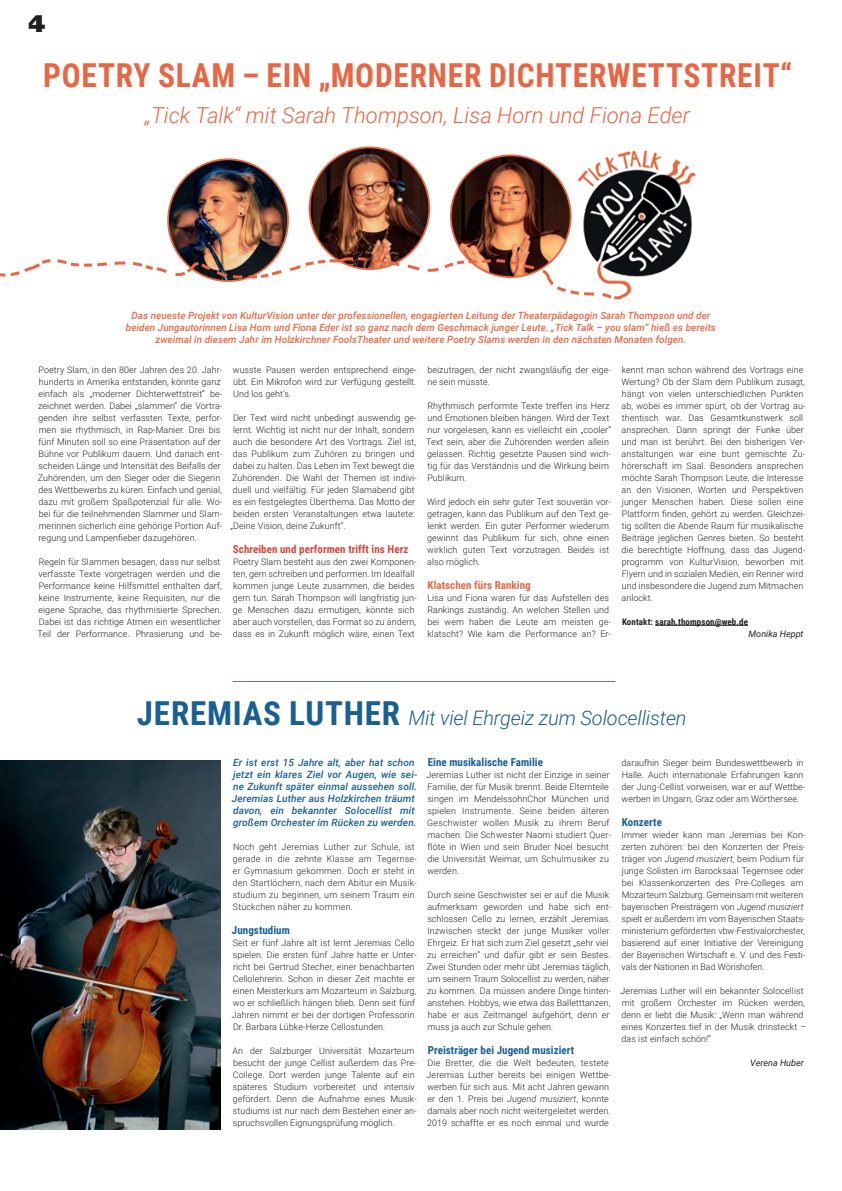
<style>
.page{position:relative;width:842px;height:1191px;background:#fff}
.page>*{position:absolute;margin:0;border:0;box-sizing:border-box;transform-origin:0 0}
.t1{font:700 33px "Roboto Condensed";letter-spacing:.025em;color:#e86644;scale:.95 1}
.t2{font:900 24px "Frutiger";color:#231f20}
.t3{font:italic 300 22px "Roboto";color:#e86644}
.t4{font:italic 300 20px "Roboto";letter-spacing:-.01em;color:#195f92}
.t5{font:700 11px "Roboto Condensed";letter-spacing:.005em;color:#195f92}
.t6{font:700 11px "Roboto Condensed";letter-spacing:.005em;color:#d64636}
.t7{font:700 11px "Roboto Condensed";letter-spacing:.005em;color:#e86644}
.t8{font:italic 500 10px/12px "Roboto";letter-spacing:.005em;color:#e86644;text-align:center}
.t9{font:italic 500 10px/12px "Roboto";letter-spacing:.01em;color:#195f92}
.t10{font:300 9px/12px "Roboto";letter-spacing:.01em;color:#231f20}
.t11{font:700 9px "Roboto Condensed";letter-spacing:.01em;color:#231f20}
.t12{font:italic 9px "Roboto";color:#231f20}
.s1{font-family:"Roboto Condensed";font-weight:700;font-style:normal;font-size:33px}
.s2{font-style:italic}
</style>
<div class="page">
<hr style="left:655px;top:625px;width:93px;height:1px;background:#231f20">
<img style="left:0;top:760px;width:221px;height:369px">
<hr style="left:233px;top:681px;width:382px;height:1px;background:#5378a5">
<img style="left:571px;top:150px;width:125px;height:127px">
<img style="left:309px;top:149px;width:120px;height:95px">
<img style="left:451px;top:157px;width:118px;height:87px">
<img style="left:168px;top:161px;width:120px;height:83px">
<svg style="left:0;top:244px;width:632px;height:56px"></svg>
<h2 class="t2" style="left:28px;top:9px;width:18px">4</h2>
<h1 class="t1" style="left:43px;top:52px;width:790px">POETRY SLAM – EIN „MODERNER DICHTERWETTSTREIT“</h1>
<h3 class="t3" style="left:145px;top:99px;width:547px">„Tick Talk“ mit Sarah Thompson, Lisa Horn und Fiona Eder</h3>
<p class="t8" style="left:126px;top:309px;width:591px">Das neueste Projekt von KulturVision unter der professionellen, engagierten Leitung der Theaterpädagogin Sarah Thompson und der beiden Jungautorinnen Lisa Horn und Fiona Eder ist so ganz nach dem Geschmack junger Leute. „Tick Talk – you slam“ hieß es bereits zweimal in diesem Jahr im Holzkirchner FoolsTheater und weitere Poetry Slams werden in den nächsten Monaten folgen.</p>
<p class="t10" style="left:38px;top:363px;width:186px">Poetry Slam, in den 80er Jahren des 20. Jahr&shy;hunderts in Amerika entstanden, könnte ganz einfach als „moderner Dichterwettstreit“ be&shy;zeichnet werden. Dabei „slammen“ die Vortra&shy;genden ihre selbst verfassten Texte, perfor&shy;men sie rhythmisch, in Rap-Manier. Drei bis fünf Minuten soll so eine Präsentation auf der Bühne vor Publikum dauern. Und danach ent&shy;scheiden Länge und Intensität des Beifalls der Zuhörenden, um den Sieger oder die Siegerin des Wettbewerbs zu küren. Einfach und genial, dazu mit großem Spaßpotenzial für alle. Wo&shy;bei für die teilnehmenden Slammer und Slam&shy;merinnen sicherlich eine gehörige Portion Auf&shy;regung und Lampenfieber dazugehören.</p>
<p class="t10" style="left:37px;top:555px;width:186px">Regeln für Slammen besagen, dass nur selbst verfasste Texte vorgetragen werden und die Performance keine Hilfsmittel enthalten darf, keine Instrumente, keine Requisiten, nur die eigene Sprache, das rhythmisierte Sprechen.<br>Dabei ist das richtige Atmen ein wesentlicher Teil der Performance. Phrasierung und be-</p>
<p class="t10" style="left:233px;top:363px;width:185px;text-align:justify">wusste Pausen werden entsprechend einge&shy;übt. Ein Mikrofon wird zur Verfügung gestellt.<br>Und los geht‘s.</p>
<p class="t10" style="left:233px;top:411px;width:185px">Der Text wird nicht unbedingt auswendig ge-</p>
<p class="t10" style="left:233px;top:423px;width:183px">lernt. Wichtig ist nicht nur der Inhalt, sondern</p>
<p class="t10" style="left:233px;top:435px;width:185px">auch die besondere Art des Vortrags. Ziel ist,</p>
<p class="t10" style="left:233px;top:447px;width:183px">das Publikum zum Zuhören zu bringen und</p>
<p class="t10" style="left:233px;top:459px;width:183px">dabei zu halten. Das Leben im Text bewegt die</p>
<p class="t10" style="left:232px;top:471px;width:186px">Zuhörenden. Die Wahl der Themen ist indivi-</p>
<p class="t10" style="left:233px;top:483px;width:183px">duell und vielfältig. Für jeden Slamabend gibt</p>
<p class="t10" style="left:233px;top:495px;width:184px">es ein festgelegtes Überthema. Das Motto der</p>
<p class="t10" style="left:233px;top:507px;width:183px">beiden ersten Veranstaltungen etwa lautete:</p>
<p class="t10" style="left:230px;top:519px;width:117px">„Deine Vision, deine Zukunft“.</p>
<p class="t6" style="left:233px;top:541px;width:177px">Schreiben und performen trifft ins Herz</p>
<p class="t10" style="left:233px;top:555px;width:185px">Poetry Slam besteht aus den zwei Komponen&shy;ten, gern schreiben und performen. Im Idealfall kommen junge Leute zusammen, die beides gern tun. Sarah Thompson will langfristig jun&shy;ge Menschen dazu ermutigen, könnte sich aber auch vorstellen, das Format so zu ändern, dass es in Zukunft möglich wäre, einen Text</p>
<p class="t10" style="left:427px;top:363px;width:185px">beizutragen, der nicht zwangsläufig der eige&shy;ne sein müsste.</p>
<p class="t10" style="left:426px;top:399px;width:186px">Rhythmisch performte Texte treffen ins Herz und Emotionen bleiben hängen. Wird der Text nur vorgelesen, kann es vielleicht ein „cooler“ Text sein, aber die Zuhörenden werden allein gelassen. Richtig gesetzte Pausen sind wich&shy;tig für das Verständnis und die Wirkung beim Publikum.</p>
<p class="t10" style="left:427px;top:495px;width:185px">Wird jedoch ein sehr guter Text souverän vor&shy;getragen, kann das Publikum auf den Text ge&shy;lenkt werden. Ein guter Performer wiederum gewinnt das Publikum für sich, ohne einen wirklich guten Text vorzutragen. Beides ist also möglich.</p>
<p class="t7" style="left:428px;top:577px;width:105px">Klatschen fürs Ranking</p>
<p class="t10" style="left:427px;top:591px;width:185px">Lisa und Fiona waren für das Aufstellen des Rankings zuständig. An welchen Stellen und bei wem haben die Leute am meisten ge&shy;klatscht? Wie kam die Performance an? Er-</p>
<p class="t10" style="left:621px;top:363px;width:185px">kennt man schon während des Vortrags eine Wertung? Ob der Slam dem Publikum zusagt, hängt von vielen unterschiedlichen Punkten ab, wobei es immer spürt, ob der Vortrag au&shy;thentisch war. Das Gesamtkunstwerk soll ansprechen. Dann springt der Funke über und man ist berührt. Bei den bisherigen Ver&shy;anstaltungen war eine bunt gemischte Zu&shy;hörerschaft im Saal. Besonders ansprechen möchte Sarah Thompson Leute, die Interesse an den Visionen, Worten und Perspektiven junger Menschen haben. Diese sollen eine Plattform finden, gehört zu werden. Gleichzei&shy;tig sollten die Abende Raum für musikalische Beiträge jeglichen Genres bieten. So besteht die berechtigte Hoffnung, dass das Jugend&shy;programm von KulturVision, beworben mit Flyern und in sozialen Medien, ein Renner wird und insbesondere die Jugend zum Mitmachen anlockt.</p>
<p class="t11" style="left:622px;top:615px;width:127px">Kontakt: sarah.thompson@web.de</p>
<p class="t12" style="left:749px;top:627px;width:56px">Monika Heppt</p>
<h3 class="t4" style="left:137px;top:703px;width:551px"><span class="s1">JEREMIAS LUTHER</span> Mit viel Ehrgeiz zum Solocellisten</h3>
<p class="t9" style="left:232px;top:756px;width:187px">Er ist erst 15 Jahre alt, aber hat schon jetzt ein klares Ziel vor Augen, wie sei&shy;ne Zukunft später einmal aussehen soll.<br>Jeremias Luther aus Holzkirchen träumt davon, ein bekannter Solocellist mit großem Orchester im Rücken zu werden.</p>
<p class="t10" style="left:233px;top:840px;width:185px">Noch geht Jeremias Luther zur Schule, ist gerade in die zehnte Klasse am Tegernse&shy;er Gymnasium gekommen. Doch er steht in den Startlöchern, nach dem Abitur ein Musik&shy;studium zu beginnen, um seinem Traum ein Stückchen näher zu kommen.</p>
<p class="t5" style="left:232px;top:922px;width:59px">Jungstudium</p>
<p class="t10" style="left:232px;top:936px;width:186px">Seit er fünf Jahre alt ist lernt Jeremias Cello spielen. Die ersten fünf Jahre hatte er Unter&shy;richt bei Gertrud Stecher, einer benachbarten Cellolehrerin. Schon in dieser Zeit machte er einen Meisterkurs am Mozarteum in Salzburg, wo er schließlich hängen blieb. Denn seit fünf Jahren nimmt er bei der dortigen Professorin Dr. Barbara Lübke-Herze Cellostunden.</p>
<p class="t10" style="left:233px;top:1044px;width:186px">An der Salzburger Universität Mozarteum besucht der junge Cellist außerdem das Pre-College. Dort werden junge Talente auf ein späteres Studium vorbereitet und intensiv gefördert. Denn die Aufnahme eines Musik&shy;studiums ist nur nach dem Bestehen einer an&shy;spruchsvollen Eignungsprüfung möglich.</p>
<p class="t5" style="left:428px;top:754px;width:117px">Eine musikalische Familie</p>
<p class="t10" style="left:426px;top:768px;width:186px">Jeremias Luther ist nicht der Einzige in seiner Familie, der für Musik brennt. Beide Elternteile singen im MendelssohnChor München und spielen Instrumente. Seine beiden älteren Geschwister wollen Musik zu ihrem Beruf machen. Die Schwester Naomi studiert Quer&shy;flöte in Wien und sein Bruder Noel besucht die Universität Weimar, um Schulmusiker zu werden.</p>
<p class="t10" style="left:427px;top:888px;width:186px">Durch seine Geschwister sei er auf die Musik aufmerksam geworden und habe sich ent&shy;schlossen Cello zu lernen, erzählt Jeremias.<br>Inzwischen steckt der junge Musiker voller Ehrgeiz. Er hat sich zum Ziel gesetzt „sehr viel zu erreichen“ und dafür gibt er sein Bestes.<br>Zwei Stunden oder mehr übt Jeremias täglich, um seinem Traum Solocellist zu werden, näher zu kommen. Da müssen andere Dinge hinten&shy;anstehen. Hobbys, wie etwa das Balletttanzen, habe er aus Zeitmangel aufgehört, denn er muss ja auch zur Schule gehen.</p>
<p class="t5" style="left:428px;top:1042px;width:148px">Preisträger bei Jugend musiziert</p>
<p class="t10" style="left:426px;top:1056px;width:186px">Die Bretter, die die Welt bedeuten, testete Jeremias Luther bereits bei einigen Wettbe&shy;werben für sich aus. Mit acht Jahren gewann er den 1. Preis bei <span class="s2">Jugend musiziert</span>, konnte damals aber noch nicht weitergeleitet werden.<br>2019 schaffte er es noch einmal und wurde</p>
<p class="t10" style="left:621px;top:756px;width:185px">daraufhin Sieger beim Bundeswettbewerb in Halle. Auch internationale Erfahrungen kann der Jung-Cellist vorweisen, war er auf Wettbe&shy;werben in Ungarn, Graz oder am Wörthersee.</p>
<p class="t5" style="left:622px;top:814px;width:42px">Konzerte</p>
<p class="t10" style="left:621px;top:828px;width:186px">Immer wieder kann man Jeremias bei Kon&shy;zerten zuhören: bei den Konzerten der Preis&shy;träger von <span class="s2">Jugend musiziert</span>, beim Podium für junge Solisten im Barocksaal Tegernsee oder bei Klassenkonzerten des Pre-Colleges am Mozarteum Salzburg. Gemeinsam mit weiteren bayerischen Preisträgern von <span class="s2">Jugend musiziert </span>spielt er außerdem im vom Bayerischen Staats&shy;ministerium geförderten vbw-Festivalorchester, basierend auf einer Initiative der Vereinigung der Bayerischen Wirtschaft e. V. und des Festi&shy;vals der Nationen in Bad Wörishofen.</p>
<p class="t10" style="left:621px;top:984px;width:187px">Jeremias Luther will ein bekannter Solocellist mit großem Orchester im Rücken werden, denn er liebt die Musik: „Wenn man während eines Konzertes tief in der Musik drinsteckt – das ist einfach schön!“</p>
<p class="t12" style="left:750px;top:1056px;width:55px">Verena Huber</p>
</div>
